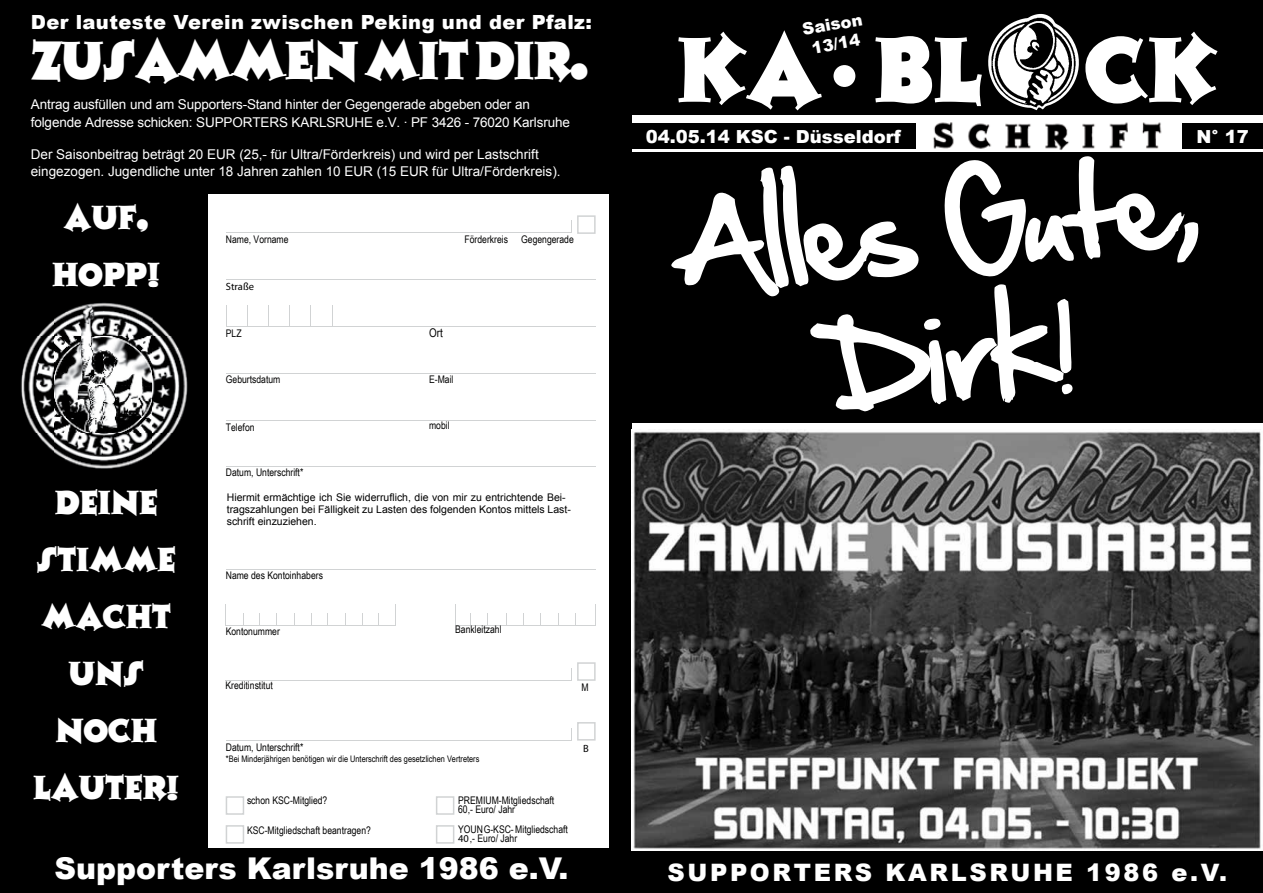
<style>
.page{position:relative;width:1263px;height:893px;background:#fff}
.page>*{position:absolute;margin:0;border:0;box-sizing:border-box;transform-origin:0 0}
.t1{font:108px/129.8px "Hand Of Sean";color:#fff;text-align:center}
.t2{font:48px "Checkpoint";letter-spacing:-.02em;color:#fff}
.t3{font:30px/57px "Checkpoint";color:#fff;text-align:center}
.t4{font:900 30px "Arial";color:#fff}
.t5{font:900 24px "Arial";letter-spacing:.11em;color:#fff}
.t6{font:900 19.5px "Arial";letter-spacing:.02em;color:#fff}
.t7{font:900 18px "Arial";color:#fff}
.t8{font:900 16.5px/19.8px "Arial";color:#fff;text-align:center}
.t9{font:13.5px/18px "Arial";color:#fff}
.t10{font:12px "Arial Narrow";color:#000}
.t11{font:10.5px/9px "Arial Narrow";color:#000}
.t12{font:10.5px/12px "Arial";color:#000}
.t13{font:10.5px "Century Gothic";color:#000}
.t14{font:9px "Arial Narrow";color:#000}
.s1{font-family:"Century Gothic"}
</style>
<div class="page">
<div style="left:631px;top:851px;width:632px;height:42px;background:#000"></div>
<div style="left:631px;top:0;width:632px;height:115px;background:#000"></div>
<img style="left:1031px;top:14px;width:18px;height:96px">
<img style="left:988px;top:16px;width:91px;height:93px">
<svg style="left:875px;top:36px;width:107px;height:70px"></svg>
<svg style="left:678px;top:30px;width:144px;height:80px"></svg>
<svg style="left:1085px;top:32px;width:132px;height:73px"></svg>
<div style="left:833px;top:65px;width:22px;height:22px;background:#fff;border-radius:50%"></div>
<div style="left:631px;top:123px;width:285px;height:26px;background:#000"></div>
<div style="left:1182px;top:123px;width:81px;height:26px;background:#000"></div>
<img style="left:923px;top:122px;width:245px;height:31px">
<div style="left:1px;top:0;width:629px;height:893px;background:#000"></div>
<div style="left:208px;top:195px;width:401px;height:653px;background:#fff"></div>
<div style="left:226px;top:796px;width:18px;height:19px;border:2px solid #d1d3d4"></div>
<div style="left:226px;top:825px;width:18px;height:19px;border:2px solid #d1d3d4"></div>
<hr style="left:226px;top:233px;width:345px;height:1px;background:#d1d3d4">
<div style="left:577px;top:215px;width:19px;height:19px;border:2px solid #d1d3d4"></div>
<svg style="left:226px;top:306px;width:1px;height:20px"></svg>
<hr style="left:226px;top:625px;width:170px;height:1px;background:#d1d3d4">
<hr style="left:455px;top:625px;width:141px;height:1px;background:#d1d3d4">
<svg style="left:395px;top:604px;width:1px;height:21px"></svg>
<svg style="left:455px;top:604px;width:1px;height:21px"></svg>
<svg style="left:595px;top:604px;width:1px;height:21px"></svg>
<hr style="left:226px;top:680px;width:345px;height:1px;background:#d1d3d4">
<hr style="left:226px;top:569px;width:370px;height:1px;background:#d1d3d4">
<hr style="left:226px;top:740px;width:345px;height:1px;background:#d1d3d4">
<svg style="left:243px;top:613px;width:1px;height:12px"></svg>
<svg style="left:276px;top:613px;width:1px;height:12px"></svg>
<svg style="left:294px;top:613px;width:1px;height:12px"></svg>
<svg style="left:311px;top:613px;width:1px;height:12px"></svg>
<svg style="left:327px;top:613px;width:1px;height:12px"></svg>
<svg style="left:345px;top:613px;width:1px;height:12px"></svg>
<svg style="left:362px;top:613px;width:1px;height:12px"></svg>
<svg style="left:470px;top:613px;width:1px;height:12px"></svg>
<svg style="left:487px;top:613px;width:1px;height:12px"></svg>
<svg style="left:506px;top:613px;width:1px;height:12px"></svg>
<svg style="left:558px;top:613px;width:1px;height:12px"></svg>
<svg style="left:575px;top:613px;width:1px;height:12px"></svg>
<svg style="left:247px;top:306px;width:1px;height:20px"></svg>
<svg style="left:268px;top:306px;width:1px;height:20px"></svg>
<svg style="left:310px;top:306px;width:1px;height:20px"></svg>
<svg style="left:332px;top:306px;width:1px;height:20px"></svg>
<hr style="left:226px;top:279px;width:369px;height:1px;background:#d1d3d4">
<hr style="left:226px;top:326px;width:369px;height:1px;background:#d1d3d4">
<hr style="left:226px;top:373px;width:369px;height:1px;background:#d1d3d4">
<hr style="left:226px;top:420px;width:369px;height:1px;background:#d1d3d4">
<hr style="left:226px;top:466px;width:369px;height:1px;background:#d1d3d4">
<svg style="left:571px;top:220px;width:1px;height:13px"></svg>
<svg style="left:571px;top:668px;width:1px;height:13px"></svg>
<div style="left:577px;top:722px;width:19px;height:19px;border:2px solid #d1d3d4"></div>
<div style="left:577px;top:662px;width:19px;height:19px;border:2px solid #d1d3d4"></div>
<div style="left:436px;top:796px;width:18px;height:19px;border:2px solid #d1d3d4"></div>
<div style="left:436px;top:825px;width:18px;height:19px;border:2px solid #d1d3d4"></div>
<img style="left:21px;top:302px;width:167px;height:167px">
<svg style="left:571px;top:728px;width:1px;height:13px"></svg>
<img style="left:633px;top:430px;width:628px;height:419px">
<div style="left:631px;top:153px;width:632px;height:270px;background:#000"></div>
<h3 class="t6" style="left:31px;top:12px;width:563px">Der lauteste Verein zwischen Peking und der Pfalz:</h3>
<h2 class="t2" style="left:31px;top:22px;width:559px">ZUSAMMEN MIT DIR.</h2>
<p class="t9" style="left:31px;top:95px;width:541px">Antrag ausfüllen und am Supporters-Stand hinter der Gegengerade abgeben oder an folgende Adresse schicken: SUPPORTERS KARLSRUHE e.V. · PF 3426 - 76020 Karlsruhe</p>
<p class="t9" style="left:31px;top:146px;width:531px;line-height:16.2px">Der Saisonbeitrag beträgt 20 EUR (25,- für Ultra/Förderkreis) und wird per Lastschrift eingezogen. Jugendliche unter 18 Jahren zahlen 10 EUR (15 EUR für Ultra/Förderkreis).</p>
<h3 class="t3" style="left:52px;top:188px;width:110px">AUF,<br>HOPP!</h3>
<p class="t11" style="left:226px;top:235px;width:64px">Name, Vorname</p>
<p class="t11" style="left:464px;top:235px;width:111px">Förderkreis Gegengerade</p>
<p class="t13" style="left:226px;top:280px;width:30px">Straße</p>
<p class="t11" style="left:226px;top:328px;width:17px">PLZ</p>
<p class="t11" style="left:226px;top:375px;width:56px">Geburtsdatum</p>
<p class="t11" style="left:226px;top:423px;width:30px">Telefon</p>
<p class="t11" style="left:226px;top:468px;width:79px">Datum, Unterschrift*</p>
<p class="t10" style="left:429px;top:326px;width:15px">Ort</p>
<p class="t11" style="left:429px;top:374px;width:26px">E-Mail</p>
<p class="t11" style="left:429px;top:421px;width:22px">mobil</p>
<h3 class="t3" style="left:33px;top:473px;width:148px">DEINE<br>STIMME<br>MACHT<br>UNS<br>NOCH<br>LAUTER!</h3>
<p class="t12" style="left:227px;top:492px;width:346px">Hiermit ermächtige ich Sie widerruflich, die von mir zu entrichtende Bei&shy;tragszahlungen bei Fälligkeit zu Lasten des folgenden Kontos mittels Last&shy;schrift einzuziehen.</p>
<p class="t11" style="left:226px;top:571px;width:99px">Name des Kontoinhabers</p>
<p class="t11" style="left:226px;top:626px;width:56px">Kontonummer</p>
<p class="t11" style="left:455px;top:625px;width:48px">Bankleitzahl</p>
<p class="t11" style="left:225px;top:681px;width:49px">Kreditinstitut</p>
<p class="t11" style="left:226px;top:742px;width:79px">Datum, Unterschrift*</p>
<p class="t14" style="left:226px;top:753px;width:255px">*Bei Minderjährigen benötigen wir die Unterschrift des gesetzlichen Vertreters</p>
<p class="t11" style="left:458px;top:796px;width:98px">PREMIUM-Mitgliedschaft<br>60,- Euro/ Jahr</p>
<p class="t11" style="left:458px;top:825px;width:111px">YOUNG-KSC-Mitgliedschaft<br><span class="s1">40</span>,- Euro/ Jahr</p>
<p class="t11" style="left:247px;top:796px;width:82px">schon KSC-Mitglied?</p>
<p class="t11" style="left:247px;top:826px;width:125px">KSC-Mitgliedschaft beantragen?</p>
<h3 class="t4" style="left:55px;top:852px;width:515px">Supporters Karlsruhe 1986 e.V.</h3>
<p class="t11" style="left:581px;top:683px;width:9px">M</p>
<p class="t13" style="left:583px;top:742px;width:7px">B</p>
<p class="t8" style="left:801px;top:19px;width:62px;rotate:-10deg">Saison<br>13/14</p>
<h3 class="t7" style="left:646px;top:123px;width:257px">04.05.14 KSC - Düsseldorf</h3>
<h3 class="t7" style="left:1196px;top:123px;width:54px">N° 17</h3>
<h1 class="t1" style="left:672px;top:188px;width:527px;rotate:-6deg">Alles Gute,<br>Dirk</h1>
<h3 class="t5" style="left:667px;top:855px;width:561px">SUPPORTERS KARLSRUHE 1986 e.V.</h3>
</div>
